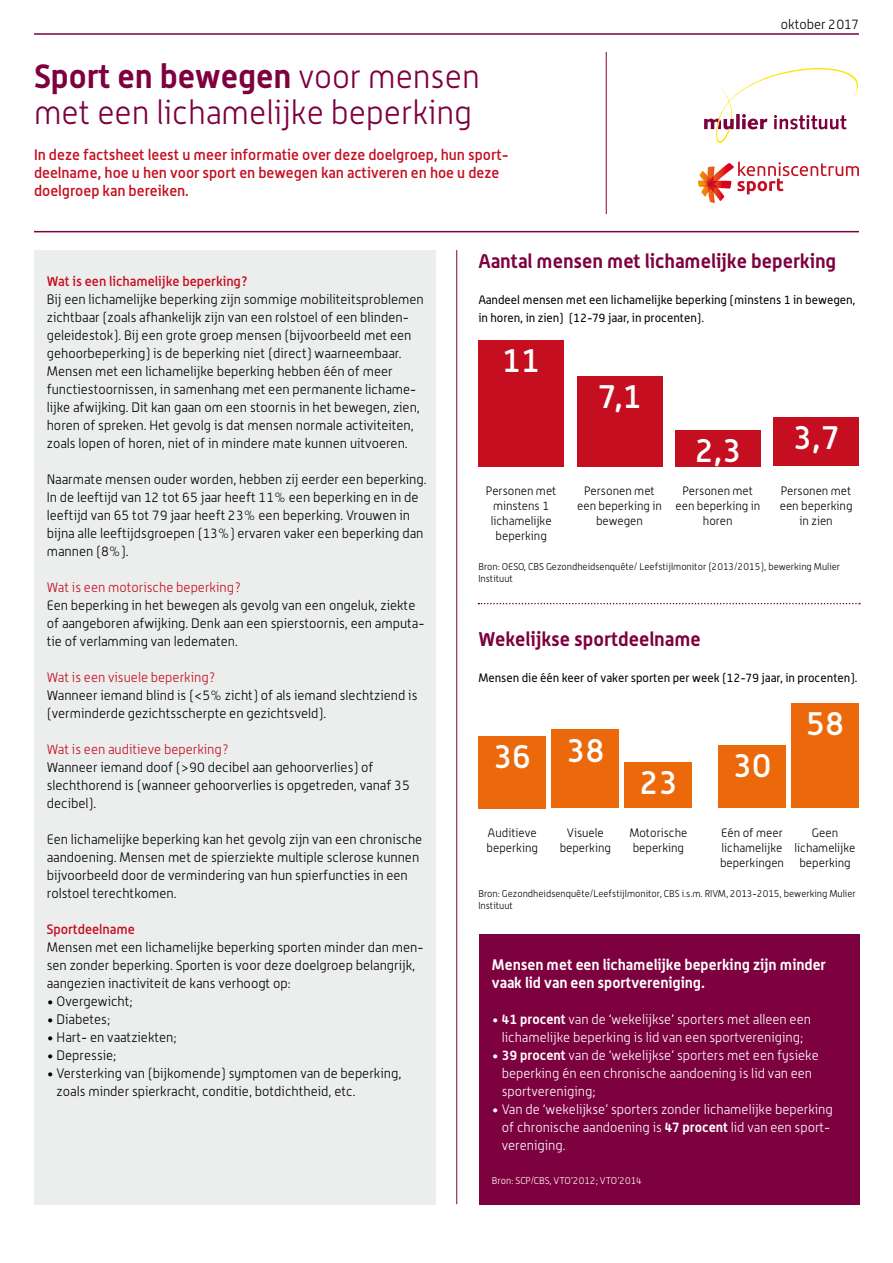
<style>
.page{position:relative;width:893px;height:1263px;background:#fff}
.page>*{position:absolute;margin:0;border:0;box-sizing:border-box;transform-origin:0 0}
.t1{font:300 33px/36px "Alwyn";color:#7d003f}
.t2{font:500 33px "Alwyn";color:#fff}
.t3{font:700 19.5px "Alwyn";color:#7d003f}
.t4{font:500 15px/18px "Alwyn";color:#c50e1f}
.t5{font:700 15px/18px "Alwyn";color:#fff}
.t6{font:300 13.5px/18px "Alwyn";color:#000}
.t7{font:300 13.5px/18px "Alwyn";color:#fff}
.t8{font:300 13.5px "Alwyn";color:#c50e1f}
.t9{font:500 13.5px "Alwyn";color:#c50e1f}
.t10{font:300 12px/15px "Alwyn";color:#000;text-align:center}
.t11{font:12px/18px "Alwyn";color:#000}
.t12{font:300 9.75px/12px "Alwyn";color:#000}
.t13{font:300 9.75px "Alwyn";color:#fff}
.s1{font-weight:700}
</style>
<div class="page">
<hr style="left:34px;top:33px;width:825px;height:2px;background:#7d003f">
<hr style="left:34px;top:231px;width:825px;height:1px;background:#7d003f">
<div style="left:34px;top:250px;width:402px;height:954px;background:#eceded"></div>
<hr style="left:606px;top:52px;width:1px;height:162px;background:#7d003f">
<svg style="left:704px;top:68px;width:154px;height:75px"></svg>
<svg style="left:698px;top:162px;width:161px;height:41px"></svg>
<div style="left:478px;top:340px;width:86px;height:126px;background:#c50e1f"></div>
<div style="left:478px;top:736px;width:68px;height:72px;background:#eb690b"></div>
<div style="left:551px;top:730px;width:68px;height:78px;background:#eb690b"></div>
<div style="left:718px;top:746px;width:68px;height:62px;background:#eb690b"></div>
<div style="left:624px;top:762px;width:68px;height:46px;background:#eb690b"></div>
<div style="left:791px;top:703px;width:68px;height:105px;background:#eb690b"></div>
<div style="left:577px;top:376px;width:85px;height:90px;background:#c50e1f"></div>
<div style="left:675px;top:430px;width:86px;height:36px;background:#c50e1f"></div>
<div style="left:773px;top:417px;width:86px;height:49px;background:#c50e1f"></div>
<hr style="left:456px;top:250px;width:1px;height:954px;background:#7d003f">
<div style="left:479px;top:934px;width:381px;height:270px;background:#7d003f"></div>
<svg style="left:478px;top:603px;width:382px;height:1px"></svg>
<h1 class="t1" style="left:34px;top:58px;width:447px"><span class="s1">Sport en bewegen</span> voor mensen met een lichamelijke beperking</h1>
<p class="t4" style="left:34px;top:145px;width:476px">In deze factsheet leest u meer informatie over deze doelgroep, hun sport&shy;deelname, hoe u hen voor sport en bewegen kan activeren en hoe u deze doelgroep kan bereiken.</p>
<p class="t6" style="left:781px;top:16px;width:80px">oktober 2017</p>
<p class="t9" style="left:47px;top:273px;width:203px">Wat is een lichamelijke beperking?</p>
<p class="t6" style="left:47px;top:290px;width:378px">Bij een lichamelijke beperking zijn sommige mobiliteitsproblemen zichtbaar (zoals afhankelijk zijn van een rolstoel of een blinden&shy;geleidestok). Bij een grote groep mensen (bijvoorbeeld met een gehoorbeperking) is de beperking niet (direct) waarneembaar.<br>Mensen met een lichamelijke beperking hebben één of meer functiestoornissen, in samenhang met een permanente lichame&shy;lijke afwijking. Dit kan gaan om een stoornis in het bewegen, zien, horen of spreken. Het gevolg is dat mensen normale activiteiten, zoals lopen of horen, niet of in mindere mate kunnen uitvoeren.</p>
<p class="t6" style="left:47px;top:470px;width:381px">Naarmate mensen ouder worden, hebben zij eerder een beperking.<br>In de leeftijd van 12 tot 65 jaar heeft 11% een beperking en in de leeftijd van 65 tot 79 jaar heeft 23% een beperking. Vrouwen in bijna alle leeftijdsgroepen (13%) ervaren vaker een beperking dan mannen (8%).</p>
<p class="t8" style="left:47px;top:579px;width:196px">Wat is een motorische beperking?</p>
<p class="t6" style="left:47px;top:596px;width:379px">Een beperking in het bewegen als gevolg van een ongeluk, ziekte of aangeboren afwijking. Denk aan een spierstoornis, een amputa&shy;tie of verlamming van ledematen.</p>
<p class="t8" style="left:47px;top:669px;width:171px">Wat is een visuele beperking?</p>
<p class="t6" style="left:47px;top:686px;width:372px">Wanneer iemand blind is (&lt;5% zicht) of als iemand slechtziend is (verminderde gezichtsscherpte en gezichtsveld).</p>
<p class="t8" style="left:47px;top:741px;width:184px">Wat is een auditieve beperking?</p>
<p class="t6" style="left:47px;top:758px;width:365px">Wanneer iemand doof (&gt;90 decibel aan gehoorverlies) of slechthorend is (wanneer gehoorverlies is opgetreden, vanaf 35 decibel).</p>
<p class="t6" style="left:47px;top:830px;width:377px">Een lichamelijke beperking kan het gevolg zijn van een chronische aandoening. Mensen met de spierziekte multiple sclerose kunnen bijvoorbeeld door de vermindering van hun spierfuncties in een rolstoel terechtkomen.</p>
<p class="t9" style="left:47px;top:921px;width:90px">Sportdeelname</p>
<p class="t6" style="left:47px;top:938px;width:378px">Mensen met een lichamelijke beperking sporten minder dan men&shy;sen zonder beperking. Sporten is voor deze doelgroep belangrijk, aangezien inactiviteit de kans verhoogt op:</p>
<p class="t6" style="left:47px;top:992px;width:87px">• Overgewicht;</p>
<p class="t6" style="left:47px;top:1010px;width:65px">• Diabetes;</p>
<p class="t6" style="left:47px;top:1028px;width:131px">• Hart- en vaatziekten;</p>
<p class="t6" style="left:47px;top:1046px;width:71px">• Depressie;</p>
<p class="t6" style="left:57px;top:1064px;width:346px;text-indent:-10px">• Versterking van (bijkomende) symptomen van de beperking, zoals minder spierkracht, conditie, botdichtheid, etc.</p>
<h2 class="t3" style="left:478px;top:249px;width:359px">Aantal mensen met lichamelijke beperking</h2>
<p class="t11" style="left:478px;top:291px;width:379px">Aandeel mensen met een lichamelijke beperking (minstens 1 in bewegen, in horen, in zien) (12-79 jaar, in procenten).</p>
<h1 class="t2" style="left:502px;top:340px;width:40px">11</h1>
<p class="t10" style="left:486px;top:483px;width:72px">Personen met minstens 1 lichamelijke beperking</p>
<h1 class="t2" style="left:597px;top:376px;width:46px">7,1</h1>
<p class="t10" style="left:577px;top:483px;width:86px">Personen met een beperking in bewegen</p>
<h1 class="t2" style="left:694px;top:430px;width:48px">2,3</h1>
<p class="t10" style="left:675px;top:483px;width:86px">Personen met een beperking in horen</p>
<h1 class="t2" style="left:793px;top:417px;width:48px">3,7</h1>
<p class="t10" style="left:780px;top:483px;width:74px">Personen met een beperking in zien</p>
<p class="t12" style="left:478px;top:561px;width:363px">Bron: OESO, CBS Gezondheidsenquête/ Leefstijlmonitor (2013/2015), bewerking Mulier<br>Instituut</p>
<h2 class="t3" style="left:478px;top:627px;width:224px">Wekelijkse sportdeelname</h2>
<p class="t11" style="left:478px;top:669px;width:381px">Mensen die één keer of vaker sporten per week (12-79 jaar, in procenten).</p>
<h1 class="t2" style="left:493px;top:736px;width:40px">36</h1>
<h1 class="t2" style="left:566px;top:730px;width:40px">38</h1>
<h1 class="t2" style="left:639px;top:762px;width:40px">23</h1>
<h1 class="t2" style="left:733px;top:746px;width:40px">30</h1>
<h1 class="t2" style="left:806px;top:703px;width:40px">58</h1>
<p class="t10" style="left:487px;top:825px;width:53px;text-align:left">Auditieve beperking</p>
<p class="t10" style="left:560px;top:825px;width:53px">Visuele beperking</p>
<p class="t10" style="left:629px;top:825px;width:60px;text-align:left">Motorische beperking</p>
<p class="t10" style="left:720px;top:825px;width:66px;text-align:left">Eén of meer lichamelijke beperkingen</p>
<p class="t10" style="left:795px;top:825px;width:62px">Geen lichamelijke beperking</p>
<p class="t12" style="left:478px;top:888px;width:379px">Bron: Gezondheidsenquête/Leefstijlmonitor, CBS i.s.m. RIVM, 2013-2015, bewerking Mulier<br>Instituut</p>
<p class="t5" style="left:492px;top:955px;width:336px">Mensen met een lichamelijke beperking zijn minder vaak lid van een sportvereniging.</p>
<p class="t7" style="left:492px;top:1010px;width:321px;text-align:center">• <span class="s1">41 procent</span> van de ‘wekelijkse’ sporters met alleen een lichamelijke beperking is lid van een sportvereniging;</p>
<p class="t7" style="left:502px;top:1046px;width:318px;text-indent:-10px">• <span class="s1">39 procent</span> van de ‘wekelijkse’ sporters met een fysieke beperking én een chronische aandoening is lid van een sportvereniging;</p>
<p class="t7" style="left:502px;top:1100px;width:332px;text-indent:-10px">• Van de ‘wekelijkse’ sporters zonder lichamelijke beperking of chronische aandoening is <span class="s1">47 procent</span> lid van een sport&shy;vereniging.</p>
<p class="t13" style="left:492px;top:1175px;width:151px">Bron: SCP/CBS, VTO’2012; VTO’2014</p>
</div>
